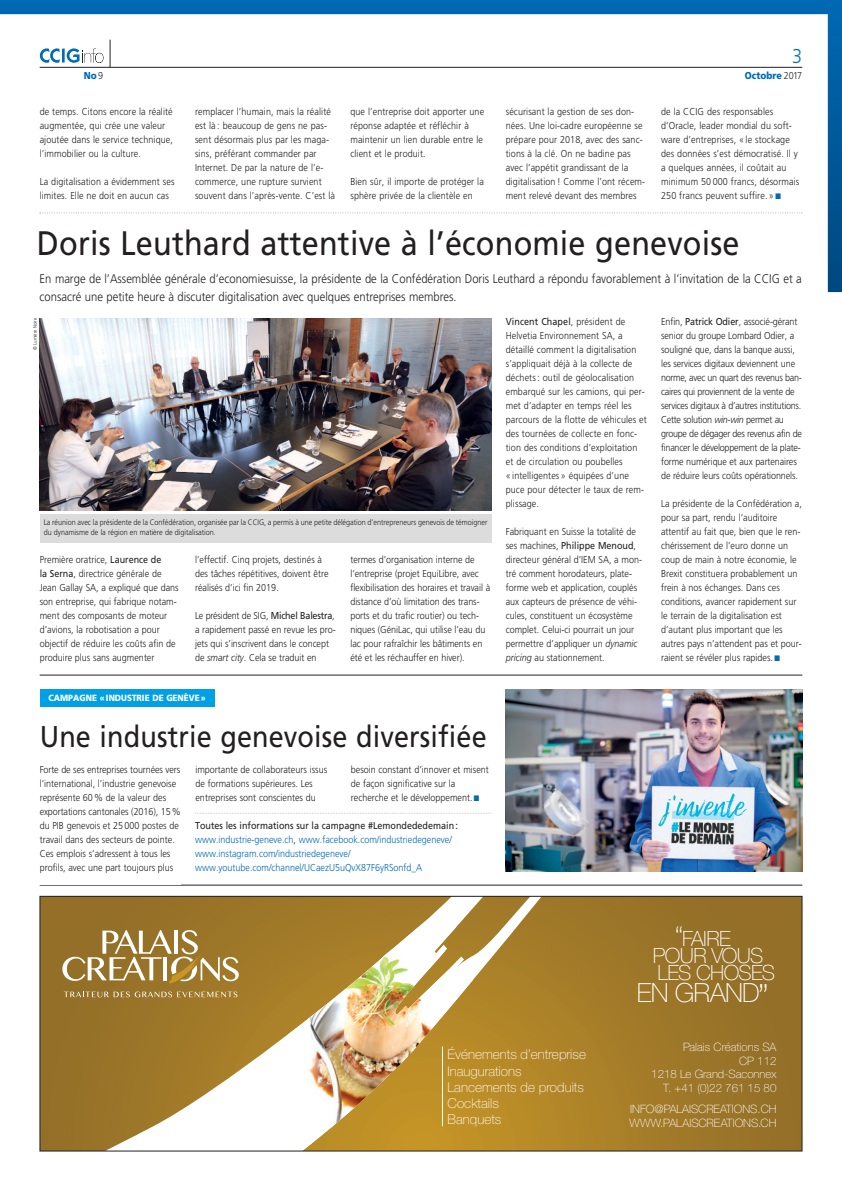
<style>
.page{position:relative;width:842px;height:1191px;background:#fff}
.page>*{position:absolute;margin:0;border:0;box-sizing:border-box;transform-origin:0 0}
.t1{font:34px "Frutiger";letter-spacing:.005em;color:#231f20;scale:.9 1}
.t2{font:30px "Frutiger";letter-spacing:.005em;color:#231f20;scale:.9 1}
.t3{font:100 26.4px "Helvetica Neue";letter-spacing:-.025em;color:#fff}
.t4{font:100 21px/17.3px "Helvetica Neue";letter-spacing:-.025em;color:#fff}
.t5{font:300 20px "Frutiger";color:#006bb6;scale:.9 1}
.t6{font:100 13.5px/16.2px "Helvetica Neue";color:#fff}
.t7{font:300 12.5px/18px "Frutiger";color:#231f20;scale:.9 1}
.t8{font:100 11.5px/13.8px "Helvetica Neue";color:#fff;text-align:right}
.t9{font:300 10px/14px "Frutiger";color:#231f20;scale:.9 1}
.t10{font:300 10px/14px "Frutiger";letter-spacing:-.03em;color:#231f20;scale:.9 1}
.t11{font:300 10px/14px "Frutiger";color:#006bb6;scale:.9 1}
.t12{font:900 10px "Frutiger";color:#006bb6;scale:.9 1}
.t13{font:900 9px "Frutiger";color:#fff;scale:.9 1}
.t14{font:300 8px/10px "Frutiger";color:#231f20;scale:.9 1}
.t15{font:300 5px "Frutiger";color:#231f20;scale:.9 1}
.s1{font-weight:300;color:#231f20}
.s2{color:#006bb6}
.s3{font-weight:400}
.s4{font-style:italic}
.s5{font-weight:400;color:#231f20}
.s6{color:#231f20}
.s7{font-size:27.8px}
.s8{font-size:34.9px}
</style>
<div class="page">
<svg style="left:0;top:0;width:842px;height:292px"></svg>
<svg style="left:40px;top:48px;width:63px;height:15px"></svg>
<hr style="left:40px;top:67px;width:762px;height:1px;background:#231f20">
<svg style="left:110px;top:40px;width:1px;height:27px"></svg>
<img style="left:587px;top:898px;width:213px;height:251px">
<svg style="left:42px;top:898px;width:545px;height:251px;background:#af8c45"></svg>
<img style="left:289px;top:927px;width:184px;height:222px">
<svg style="left:64px;top:991px;width:173px;height:6px"></svg>
<svg style="left:62px;top:930px;width:177px;height:54px"></svg>
<hr style="left:442px;top:1046px;width:1px;height:80px;background:#fff">
<div style="left:40px;top:896px;width:762px;height:255px;border:1px solid #231f20"></div>
<hr style="left:40px;top:885px;width:762px;height:1px;background:#231f20">
<div style="left:40px;top:101px;width:141px;height:105px;background:#fff"></div>
<div style="left:195px;top:101px;width:141px;height:105px;background:#fff"></div>
<div style="left:350px;top:101px;width:142px;height:105px;background:#fff"></div>
<div style="left:506px;top:101px;width:141px;height:105px;background:#fff"></div>
<div style="left:661px;top:101px;width:141px;height:105px;background:#fff"></div>
<div style="left:40px;top:689px;width:174px;height:17px;background:#00a1e4"></div>
<img style="left:40px;top:318px;width:452px;height:193px">
<div style="left:40px;top:514px;width:451px;height:28px;background:#dcdcdd"></div>
<hr style="left:40px;top:675px;width:762px;height:1px;background:#231f20">
<svg style="left:40px;top:212px;width:762px;height:1px"></svg>
<img style="left:506px;top:689px;width:296px;height:182px">
<svg style="left:197px;top:812px;width:293px;height:1px"></svg>
<h3 class="t5" style="left:792px;top:48px;width:13px">3</h3>
<p class="t12" style="left:84px;top:72px;width:23px">No<span class="s1">9</span></p>
<p class="t12" style="left:745px;top:72px;width:65px">Octobre <span class="s1">2017</span></p>
<p class="t9" style="left:40px;top:105px;width:150px">de temps. Citons encore la réalité augmentée, qui crée une valeur ajoutée dans le service technique, l’immobilier ou la culture.</p>
<p class="t9" style="left:40px;top:175px;width:151px">La digitalisation a évidemment ses limites. Elle ne doit en aucun cas</p>
<p class="t9" style="left:195px;top:105px;width:157px">remplacer l’humain, mais la réalité est là : beaucoup de gens ne pas&shy;sent désormais plus par les maga&shy;sins, préférant commander par Internet. De par la nature de l’e&shy;commerce, une rupture survient souvent dans l’après-vente. C’est là</p>
<p class="t9" style="left:350px;top:105px;width:150px">que l’entreprise doit apporter une réponse adaptée et réfléchir à maintenir un lien durable entre le client et le produit.</p>
<p class="t9" style="left:350px;top:175px;width:150px">Bien sûr, il importe de protéger la sphère privée de la clientèle en</p>
<p class="t9" style="left:506px;top:105px;width:156px">sécurisant la gestion de ses don&shy;nées. Une loi-cadre européenne se prépare pour 2018, avec des sanc&shy;tions à la clé. On ne badine pas avec l’appétit grandissant de la digitalisation ! Comme l’ont récem&shy;ment relevé devant des membres</p>
<p class="t9" style="left:661px;top:105px;width:155px">de la CCIG des responsables d’Oracle, leader mondial du soft&shy;ware d’entreprises, « le stockage des données s’est démocratisé. Il y a quelques années, il coûtait au minimum 50 000 francs, désormais<br>250 francs peuvent suffire. » <span class="s2">■</span></p>
<h1 class="t1" style="left:37px;top:229px;width:782px">Doris Leuthard attentive à l’économie genevoise</h1>
<p class="t7" style="left:40px;top:270px;width:848px">En marge de l’Assemblée générale d’economiesuisse, la présidente de la Confédération Doris Leuthard a répondu favorablement à l’invitation de la CCIG et a consacré une petite heure à discuter digitalisation avec quelques entreprises membres.</p>
<p class="t15" style="left:33px;top:350px;width:37px;rotate:-90deg">© Lumière Noire</p>
<p class="t14" style="left:44px;top:518px;width:495px">La réunion avec la présidente de la Confédération, organisée par la CCIG, a permis à une petite délégation d’entrepreneurs genevois de témoigner du dynamisme de la région en matière de digitalisation.</p>
<p class="t9" style="left:40px;top:553px;width:156px">Première oratrice, <span class="s3">Laurence de<br>la Serna</span>, directrice générale de Jean Gallay SA, a expliqué que dans son entreprise, qui fabrique notam&shy;ment des composants de moteur d’avions, la robotisation a pour objectif de réduire les coûts afin de produire plus sans augmenter</p>
<p class="t9" style="left:195px;top:553px;width:150px">l’effectif. Cinq projets, destinés à des tâches répétitives, doivent être réalisés d’ici fin 2019.</p>
<p class="t9" style="left:195px;top:609px;width:158px">Le président de SIG, <span class="s3">Michel Balestra</span>, a rapidement passé en revue les pro&shy;jets qui s’inscrivent dans le concept de <span class="s4">smart city</span>. Cela se traduit en</p>
<p class="t13" style="left:48px;top:694px;width:176px">CAMPAGNE « INDUSTRIE DE GENÈVE »</p>
<p class="t9" style="left:350px;top:553px;width:157px">termes d’organisation interne de l’entreprise (projet EquiLibre, avec flexibilisation des horaires et travail à distance d’où limitation des trans&shy;ports et du trafic routier) ou tech&shy;niques (GéniLac, qui utilise l’eau du lac pour rafraîchir les bâtiments en été et les réchauffer en hiver).</p>
<h2 class="t2" style="left:40px;top:724px;width:498px">Une industrie genevoise diversifiée</h2>
<p class="t9" style="left:40px;top:763px;width:158px">Forte de ses entreprises tournées vers l’international, l’industrie genevoise représente 60% de la valeur des exportations cantonales (2016), 15% du PIB genevois et 25 000 postes de travail dans des secteurs de pointe.<br>Ces emplois s’adressent à tous les profils, avec une part toujours plus</p>
<p class="t9" style="left:195px;top:763px;width:148px">importante de collaborateurs issus de formations supérieures. Les entreprises sont conscientes du</p>
<p class="t9" style="left:351px;top:763px;width:155px">besoin constant d’innover et misent de façon significative sur la recherche et le développement. <span class="s2">■</span></p>
<p class="t11" style="left:195px;top:819px;width:294px"><span class="s5">Toutes les informations sur la campagne #Lemondededemain: </span>www.industrie-geneve.ch<span class="s6">,</span> www.facebook.com/industriedegeneve/ www.instagram.com/industriedegeneve/ www.youtube.com/channel/UCaezU5uQvX87F6yRSonfd_A</p>
<p class="t9" style="left:506px;top:315px;width:158px"><span class="s3">Vincent Chapel</span>, président de<br>Helvetia Environnement SA, a détaillé comment la digitalisation s’appliquait déjà à la collecte de déchets: outil de géolocalisation embarqué sur les camions, qui per&shy;met d’adapter en temps réel les parcours de la flotte de véhicules et des tournées de collecte en fonc&shy;tion des conditions d’exploitation et de circulation ou poubelles<br>« intelligentes » équipées d’une puce pour détecter le taux de rem&shy;plissage.</p>
<p class="t9" style="left:506px;top:525px;width:153px">Fabriquant en Suisse la totalité de ses machines, <span class="s3">Philippe Menoud</span>, directeur général d’IEM SA, a mon&shy;tré comment horodateurs, plate&shy;forme web et application, couplés aux capteurs de présence de véhi&shy;cules, constituent un écosystème complet. Celui-ci pourrait un jour permettre d’appliquer un <span class="s4">dynamic pricing</span> au stationnement.</p>
<p class="t10" style="left:661px;top:315px;width:158px">Enfin, <span class="s3">Patrick Odier</span>, associé-gérant senior du groupe Lombard Odier, a souligné que, dans la banque aussi, les services digitaux deviennent une norme, avec un quart des revenus ban&shy;caires qui proviennent de la vente de services digitaux à d’autres institutions.<br>Cette solution <span class="s4">win-win</span> permet au groupe de dégager des revenus afin de financer le développement de la plate&shy;forme numérique et aux partenaires de réduire leurs coûts opérationnels.</p>
<p class="t9" style="left:661px;top:497px;width:158px">La présidente de la Confédération a, pour sa part, rendu l’auditoire attentif au fait que, bien que le ren&shy;chérissement de l’euro donne un coup de main à notre économie, le Brexit constituera probablement un frein à nos échanges. Dans ces conditions, avancer rapidement sur le terrain de la digitalisation est d’autant plus important que les autres pays n’attendent pas et pour&shy;raient se révéler plus rapides. <span class="s2">■</span></p>
<h3 class="t4" style="left:653px;top:929px;width:124px;text-indent:22px"><span class="s7">“</span>FAIRE<br>POUR VOUS<br>LES CHOSES</h3>
<h3 class="t3" style="left:637px;top:977px;width:133px">EN GRAND<span class="s8">”</span></h3>
<h3 class="t6" style="left:448px;top:1046px;width:140px">Événements d’entreprise<br>Inaugurations<br>Lancements de produits<br>Cocktails<br>Banquets</h3>
<p class="t8" style="left:651px;top:1039px;width:127px">Palais Créations SA<br>CP 112<br>1218 Le Grand-Saconnex<br>T. +41 (0)22 761 15 80</p>
<p class="t8" style="left:629px;top:1101px;width:148px;text-align:left">INFO@PALAISCREATIONS.CH<br>WWW.PALAISCREATIONS.CH</p>
</div>
